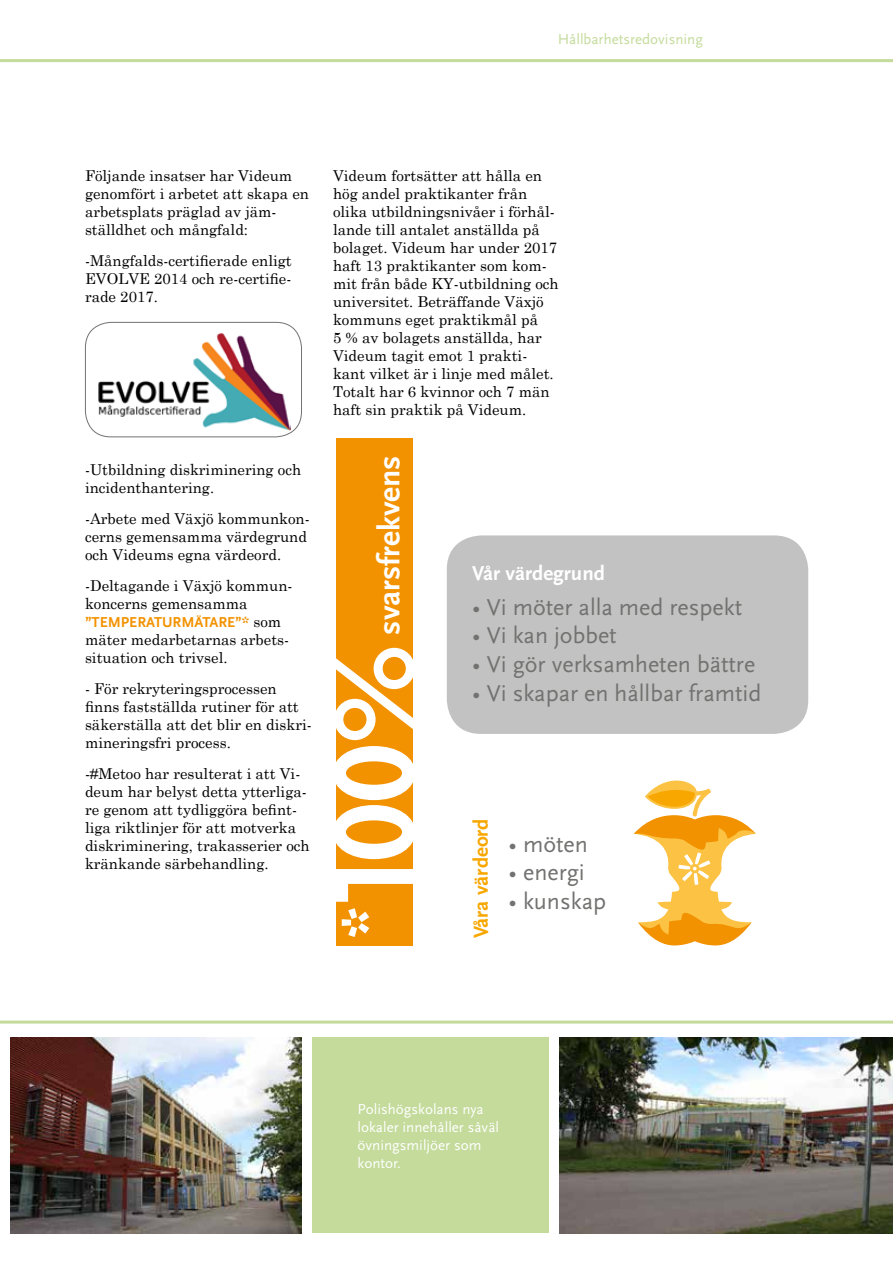
<style>
.page{position:relative;width:893px;height:1263px;background:#fff}
.page>*{position:absolute;margin:0;border:0;box-sizing:border-box;transform-origin:0 0}
.t1{font:700 118.05px "Scala Sans LF";color:#fff}
.t2{font:700 31.65px "Scala Sans LF";color:#fff}
.t3{font:24px "Scala Sans";color:#727271}
.t4{font:700 21px "Scala Sans LF";color:#fff}
.t5{font:700 21px "Scala Sans LF";color:#f7a700}
.t6{font:15px/18px "Century Schoolbook";color:#000}
.t7{font:15px/18px "Scala Sans";color:#fff}
.t8{font:15px "Scala Sans";color:#c4db9b}
.t9{font:700 15px "Scala Sans LF";color:#f39200}
.s1{font-family:"Century Schoolbook";font-weight:400;color:#000}
</style>
<div class="page">
<hr style="left:0;top:1020px;width:893px;height:3px;background:#c4db9b">
<hr style="left:0;top:59px;width:893px;height:3px;background:#c4db9b">
<img style="left:98px;top:333px;width:192px;height:97px">
<div style="left:85px;top:322px;width:217px;height:115px;border:1px solid #727271;border-radius:26px"></div>
<div style="left:447px;top:535px;width:361px;height:199px;background:#c2c2c2;border-radius:34px"></div>
<svg style="left:634px;top:780px;width:122px;height:165px"></svg>
<div style="left:336px;top:438px;width:77px;height:507px;background:#f39200"></div>
<img style="left:10px;top:1037px;width:291px;height:196px">
<div style="left:312px;top:1037px;width:237px;height:196px;background:#c4db9b"></div>
<img style="left:560px;top:1037px;width:333px;height:196px">
<p class="t8" style="left:558px;top:31px;width:147px">Hållbarhetsredovisning</p>
<p class="t6" style="left:85px;top:165px;width:225px">Följande insatser har Videum genomfört i arbetet att skapa en arbetsplats präglad av jäm&shy;ställdhet och mångfald:</p>
<p class="t6" style="left:85px;top:250px;width:208px;text-align:justify">-Mångfalds-certifierade enligt EVOLVE 2014 och re-certifie&shy;rade 2017.</p>
<p class="t6" style="left:85px;top:460px;width:218px">-Utbildning diskriminering och incidenthantering.</p>
<p class="t6" style="left:85px;top:508px;width:226px">-Arbete med Växjö kommunkon&shy;cerns gemensamma värdegrund och Videums egna värdeord.</p>
<p class="t6" style="left:85px;top:575px;width:209px">-Deltagande i Växjö kommun&shy;koncerns gemensamma</p>
<p class="t9" style="left:85px;top:614px;width:198px">”TEMPERATURMÄTARE”* <span class="s1">som</span></p>
<p class="t6" style="left:85px;top:629px;width:206px">mäter medarbetarnas arbets&shy;situation och trivsel.</p>
<p class="t6" style="left:85px;top:678px;width:228px">- För rekryteringsprocessen finns fastställda rutiner för att säkerställa att det blir en diskri&shy;mineringsfri process.</p>
<p class="t6" style="left:85px;top:763px;width:226px">-#Metoo har resulterat i att Vi&shy;deum har belyst detta ytterliga&shy;re genom att tydliggöra befint&shy;liga riktlinjer för att motverka diskriminering, trakasserier och kränkande särbehandling.</p>
<p class="t6" style="left:333px;top:165px;width:227px">Videum fortsätter att hålla en hög andel praktikanter från olika utbildningsnivåer i förhål&shy;lande till antalet anställda på bolaget. Videum har under 2017 haft 13 praktikanter som kom&shy;mit från både KY-utbildning och universitet. Beträffande Växjö kommuns eget praktikmål på<br>5 % av bolagets anställda, har<br>Videum tagit emot 1 prakti&shy;kant vilket är i linje med målet.<br>Totalt har 6 kvinnor och 7 män haft sin praktik på Videum.</p>
<h2 class="t2" style="left:372px;top:635px;width:181px;rotate:-90deg">svarsfrekvens</h2>
<h1 class="t1" style="left:311px;top:938px;width:296px;rotate:-90deg"><sup>*</sup>100%</h1>
<h3 class="t4" style="left:472px;top:562px;width:134px">Vår värdegrund</h3>
<h3 class="t3" style="left:472px;top:594px;width:271px">• Vi möter alla med respekt</h3>
<h3 class="t3" style="left:472px;top:623px;width:146px">• Vi kan jobbet</h3>
<h3 class="t3" style="left:472px;top:651px;width:284px">• Vi gör verksamheten bättre</h3>
<h3 class="t3" style="left:472px;top:680px;width:291px">• Vi skapar en hållbar framtid</h3>
<h3 class="t5" style="left:470px;top:938px;width:121px;rotate:-90deg">Våra värdeord</h3>
<h3 class="t3" style="left:509px;top:831px;width:81px">• möten</h3>
<h3 class="t3" style="left:509px;top:859px;width:78px">• energi</h3>
<h3 class="t3" style="left:509px;top:888px;width:99px">• kunskap</h3>
<p class="t7" style="left:358px;top:1100px;width:143px">Polishögskolans nya lokaler innehåller såväl övningsmiljöer som kontor.</p>
</div>
